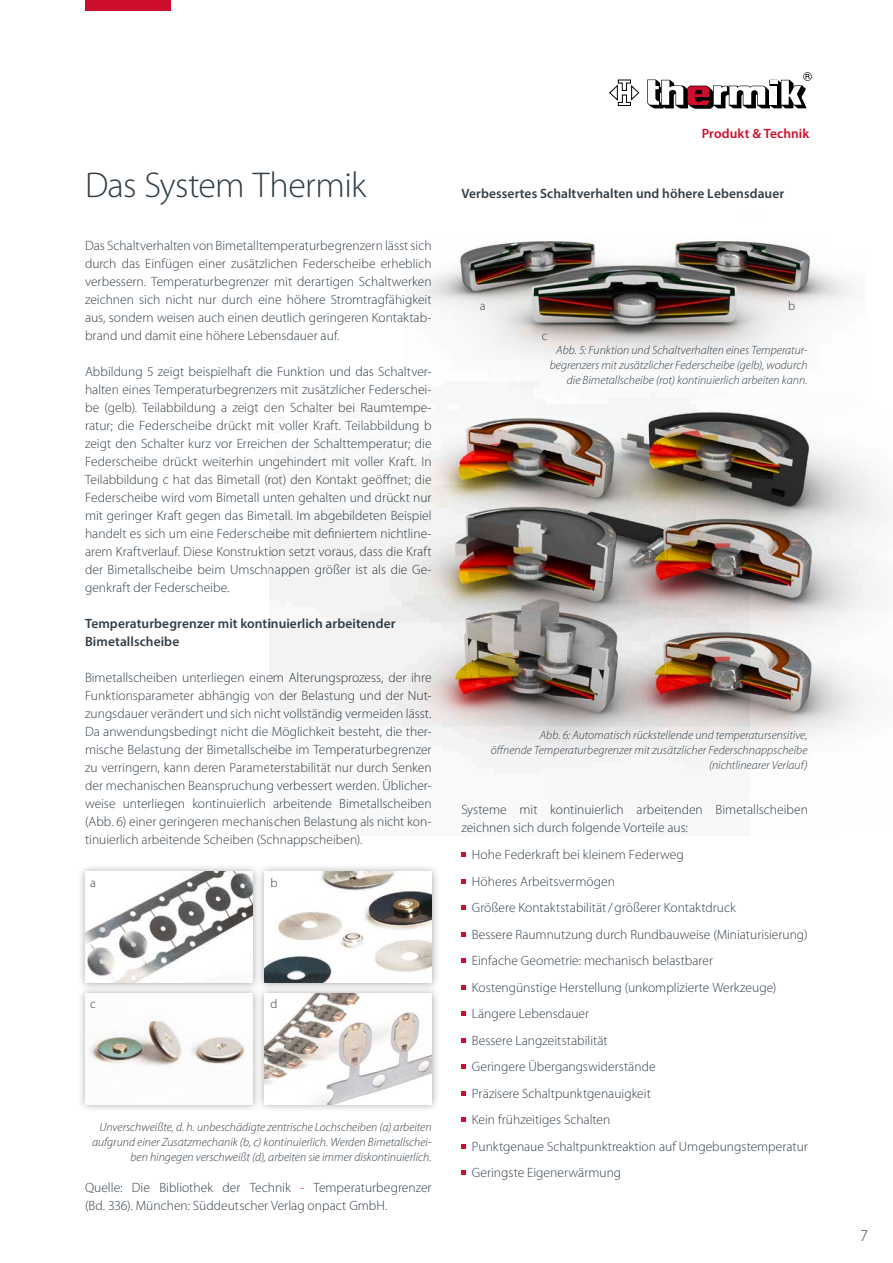
<style>
.page{position:relative;width:893px;height:1263px;background:#fff}
.page>*{position:absolute;margin:0;border:0;box-sizing:border-box;transform-origin:0 0}
.t1{font:300 36px "Myriad Pro";letter-spacing:-.02em;color:#313e48}
.t2{font:300 16.5px "Myriad Pro";color:#313e48}
.t3{font:300 13.5px/18px "Myriad Pro";color:#313e48;text-align:justify}
.t4{font:600 13.5px/18px "Myriad Pro";letter-spacing:.005em;color:#313e48}
.t5{font:600 13.5px "Myriad Pro";letter-spacing:.005em;color:#ce0e2d}
.t6{font:300 12.75px "Myriad Pro";color:#313e48}
.t7{font:italic 300 12px/15px "Myriad Pro";color:#313e48;text-align:right}
.s1{color:#e4007c}
</style>
<div class="page">
<div style="left:85px;top:0;width:85px;height:11px;background:#ce0e2d"></div>
<svg style="left:803px;top:72px;width:9px;height:9px"></svg>
<div style="left:804px;top:73px;width:7px;height:7px;background:#f4f4f4;border-radius:50%"></div>
<svg style="left:647px;top:74px;width:164px;height:35px"></svg>
<svg style="left:609px;top:79px;width:31px;height:27px"></svg>
<img style="left:412px;top:240px;width:441px;height:142px">
<svg style="left:461px;top:852px;width:5px;height:5px"></svg>
<svg style="left:461px;top:879px;width:5px;height:4px"></svg>
<svg style="left:461px;top:905px;width:5px;height:5px"></svg>
<svg style="left:461px;top:932px;width:5px;height:4px"></svg>
<svg style="left:461px;top:958px;width:5px;height:5px"></svg>
<svg style="left:461px;top:985px;width:5px;height:4px"></svg>
<svg style="left:461px;top:1011px;width:5px;height:5px"></svg>
<svg style="left:461px;top:1038px;width:5px;height:4px"></svg>
<svg style="left:461px;top:1064px;width:5px;height:5px"></svg>
<svg style="left:461px;top:1091px;width:5px;height:4px"></svg>
<svg style="left:461px;top:1117px;width:5px;height:5px"></svg>
<svg style="left:461px;top:1144px;width:5px;height:4px"></svg>
<svg style="left:461px;top:1170px;width:5px;height:5px"></svg>
<img style="left:750px;top:610px;width:115px;height:131px">
<img style="left:414px;top:382px;width:126px;height:103px">
<img style="left:537px;top:391px;width:348px;height:219px">
<img style="left:270px;top:485px;width:480px;height:110px">
<img style="left:270px;top:595px;width:480px;height:179px">
<div style="left:256px;top:985px;width:184px;height:128px;background:#000;opacity:.35"></div>
<img style="left:264px;top:993px;width:168px;height:111px">
<div style="left:77px;top:985px;width:184px;height:128px;background:#000;opacity:.35"></div>
<img style="left:85px;top:993px;width:168px;height:111px">
<div style="left:77px;top:863px;width:184px;height:128px;background:#000;opacity:.35"></div>
<img style="left:85px;top:872px;width:168px;height:111px">
<div style="left:256px;top:863px;width:184px;height:128px;background:#000;opacity:.35"></div>
<img style="left:264px;top:872px;width:168px;height:111px">
<h1 class="t1" style="left:85px;top:165px;width:283px">Das System Thermik</h1>
<p class="t3" style="left:85px;top:237px;width:348px">Das Schaltverhalten von Bimetalltemperaturbegrenzern lässt sich durch das Einfügen einer zusätzlichen Federscheibe erheblich verbessern. Temperaturbegrenzer mit derartigen Schaltwerken zeichnen sich nicht nur durch eine höhere Stromtragfähigkeit aus, sondern weisen auch einen deutlich geringeren Kontaktab&shy;brand und damit eine höhere Lebensdauer auf.</p>
<p class="t3" style="left:85px;top:363px;width:348px">Abbildung 5 zeigt beispielhaft die Funktion und das Schaltver&shy;halten eines Temperaturbegrenzers mit zusätzlicher Federschei&shy;be (gelb). Teilabbildung a zeigt den Schalter bei Raumtempe&shy;ratur; die Federscheibe drückt mit voller Kraft. Teilabbildung b zeigt den Schalter kurz vor Erreichen der Schalttemperatur; die Federscheibe drückt weiterhin ungehindert mit voller Kraft. In Teilabbildung c hat das Bimetall (rot) den Kontakt geöffnet; die Federscheibe wird vom Bimetall unten gehalten und drückt nur mit geringer Kraft gegen das Bimetall. Im abgebildeten Beispiel handelt es sich um eine Federscheibe mit definiertem nichtline&shy;arem Kraftverlauf. Diese Konstruktion setzt voraus, dass die Kraft der Bimetallscheibe beim Umschnappen größer ist als die Ge&shy;genkraft der Federscheibe.</p>
<p class="t4" style="left:85px;top:614px;width:312px">Temperaturbegrenzer mit kontinuierlich arbeitender<br>Bimetallscheibe</p>
<p class="t3" style="left:85px;top:669px;width:348px">Bimetallscheiben unterliegen einem Alterungsprozess, der ihre Funktionsparameter abhängig von der Belastung und der Nut&shy;zungsdauer verändert und sich nicht vollständig vermeiden lässt.<br>Da anwendungsbedingt nicht die Möglichkeit besteht, die ther&shy;mische Belastung der Bimetallscheibe im Temperaturbegrenzer zu verringern, kann deren Parameterstabilität nur durch Senken der mechanischen Beanspruchung verbessert werden. Üblicher&shy;weise unterliegen kontinuierlich arbeitende Bimetallscheiben (Abb. 6) einer geringeren mechanischen Belastung als nicht kon&shy;tinuierlich arbeitende Scheiben (Schnappscheiben).</p>
<p class="t6" style="left:90px;top:875px;width:7px">a</p>
<p class="t6" style="left:90px;top:997px;width:7px">c</p>
<p class="t6" style="left:270px;top:875px;width:9px">b</p>
<p class="t6" style="left:270px;top:997px;width:8px">d</p>
<p class="t7" style="left:92px;top:1120px;width:341px">Unverschweißte, d. h. unbeschädigte zentrische Lochscheiben (a) arbeiten aufgrund einer Zusatzmechanik (b, c) kontinuierlich. Werden Bimetallschei&shy;ben hingegen verschweißt (d), arbeiten sie immer diskontinuierlich.</p>
<p class="t3" style="left:85px;top:1179px;width:348px">Quelle: Die Bibliothek der Technik <span class="s1">-</span> Temperaturbegrenzer (Bd. 336). München: Süddeutscher Verlag onpact GmbH.</p>
<p class="t5" style="left:702px;top:125px;width:109px">Produkt &amp; Technik</p>
<p class="t4" style="left:461px;top:184px;width:324px">Verbessertes Schaltverhalten und höhere Lebensdauer</p>
<p class="t6" style="left:480px;top:298px;width:7px">a</p>
<p class="t6" style="left:542px;top:329px;width:7px">c</p>
<p class="t6" style="left:788px;top:298px;width:9px">b</p>
<p class="t7" style="left:550px;top:343px;width:259px">Abb. 5: Funktion und Schaltverhalten eines Temperatur&shy;begrenzers mit zusätzlicher Federscheibe (gelb), wodurch die Bimetallscheibe (rot) kontinuierlich arbeiten kann.</p>
<p class="t7" style="left:491px;top:728px;width:318px">Abb. 6: Automatisch rückstellende und temperatursensitive,<br>öffnende Temperaturbegrenzer mit zusätzlicher Federschnappscheibe (nichtlinearer Verlauf)</p>
<p class="t3" style="left:461px;top:801px;width:348px">Systeme mit kontinuierlich arbeitenden Bimetallscheiben zeichnen sich durch folgende Vorteile aus:</p>
<p class="t3" style="left:472px;top:841px;width:338px;line-height:26.5px;text-align:left">Hohe Federkraft bei kleinem Federweg<br>Höheres Arbeitsvermögen<br>Größere Kontaktstabilität/größerer Kontaktdruck<br>Bessere Raumnutzung durch Rundbauweise (Miniaturisierung)<br>Einfache Geometrie: mechanisch belastbarer<br>Kostengünstige Herstellung (unkomplizierte Werkzeuge)<br>Längere Lebensdauer<br>Bessere Langzeitstabilität<br>Geringere Übergangswiderstände<br>Präzisere Schaltpunktgenauigkeit<br>Kein frühzeitiges Schalten<br>Punktgenaue Schaltpunktreaktion auf Umgebungstemperatur Geringste Eigenerwärmung</p>
<p class="t2" style="left:860px;top:1226px;width:10px">7</p>
</div>
